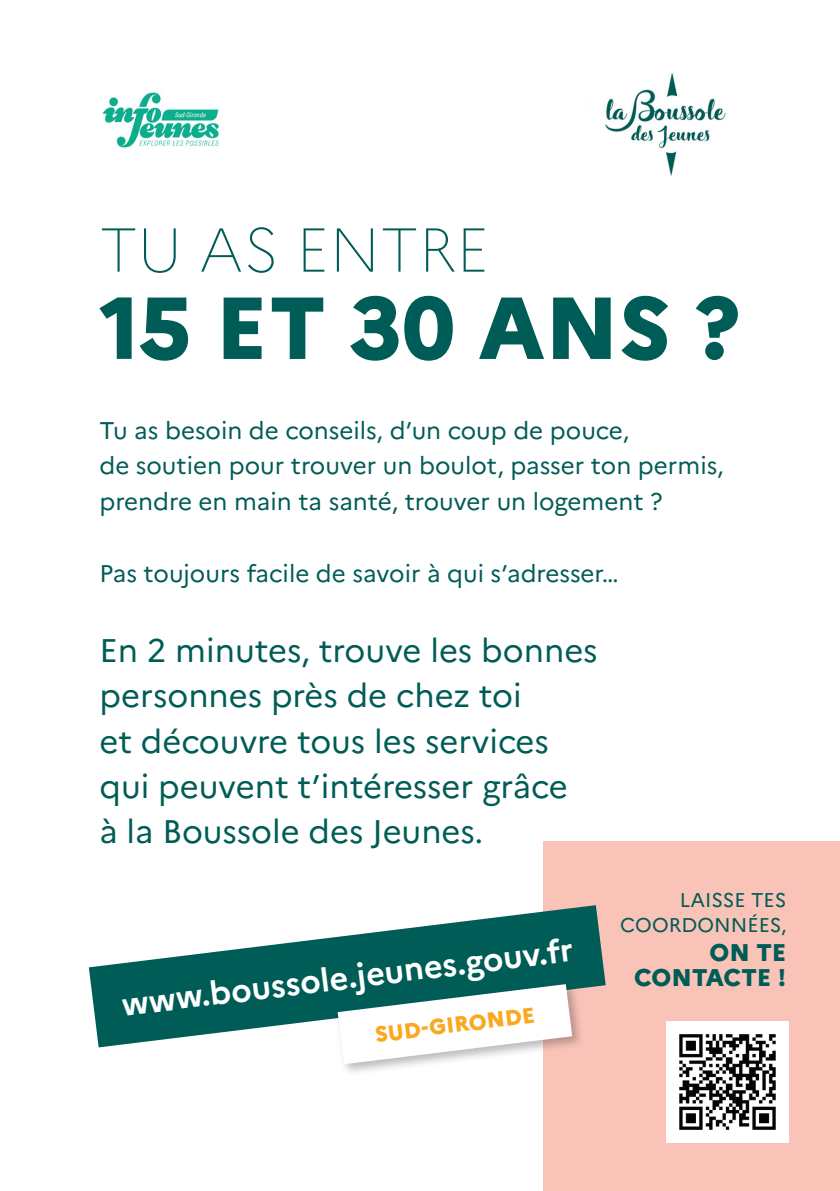
<style>
.page{position:relative;width:840px;height:1191px;background:#fff}
.page>*{position:absolute;margin:0;border:0;box-sizing:border-box;transform-origin:0 0}
.t1{font:800 87.8px "Marianne";color:#005c56}
.t2{font:100 61.8px "Marianne";color:#005c56}
.t3{font:32.6px/45.4px "Marianne";color:#005c56}
.t4{font:700 32.6px "Marianne";color:#fff}
.t5{font:24.2px/35.4px "Marianne";color:#005c56}
.t6{font:800 24.2px/25.4px "Marianne";color:#005c56;text-align:right}
.t7{font:800 21.8px "Marianne";color:#f9a820}
.t8{font:19.8px/24.8px "Marianne";color:#005c56;text-align:right}
</style>
<div class="page">
<div style="left:543px;top:841px;width:296px;height:350px;background:#fac3b7"></div>
<img style="left:605px;top:72px;width:121px;height:103px">
<img style="left:102px;top:92px;width:117px;height:56px">
<img style="left:666px;top:1021px;width:121px;height:121px">
<svg style="left:89px;top:905px;width:516px;height:142px;fill:#005c56"></svg>
<div style="left:335px;top:981px;width:250px;height:95px;background:#231f20;opacity:.3"></div>
<svg style="left:337px;top:984px;width:235px;height:80px"></svg>
<p class="t2" style="left:99px;top:212px;width:391px">TU AS ENTRE</p>
<p class="t1" style="left:99px;top:274px;width:642px">15 ET 30 ANS ?</p>
<p class="t5" style="left:99px;top:412px;width:625px">Tu as besoin de conseils, d’un coup de pouce,<br>de soutien pour trouver un boulot, passer ton permis, prendre en main ta santé, trouver un logement ?</p>
<p class="t5" style="left:99px;top:556px;width:520px">Pas toujours facile de savoir à qui s’adresser…</p>
<p class="t3" style="left:99px;top:627px;width:499px">En 2 minutes, trouve les bonnes personnes près de chez toi<br>et découvre tous les services qui peuvent t’intéresser grâce<br>à la Boussole des Jeunes.</p>
<p class="t4" style="left:119px;top:984px;width:456px;rotate:-7deg">www.boussole.jeunes.gouv.fr</p>
<p class="t7" style="left:373px;top:1021px;width:162px;rotate:-7deg">SUD-GIRONDE</p>
<p class="t8" style="left:620px;top:888px;width:167px">LAISSE TES<br>COORDONNÉES,</p>
<p class="t6" style="left:633px;top:939px;width:154px">ON TE<br>CONTACTE !</p>
</div>
